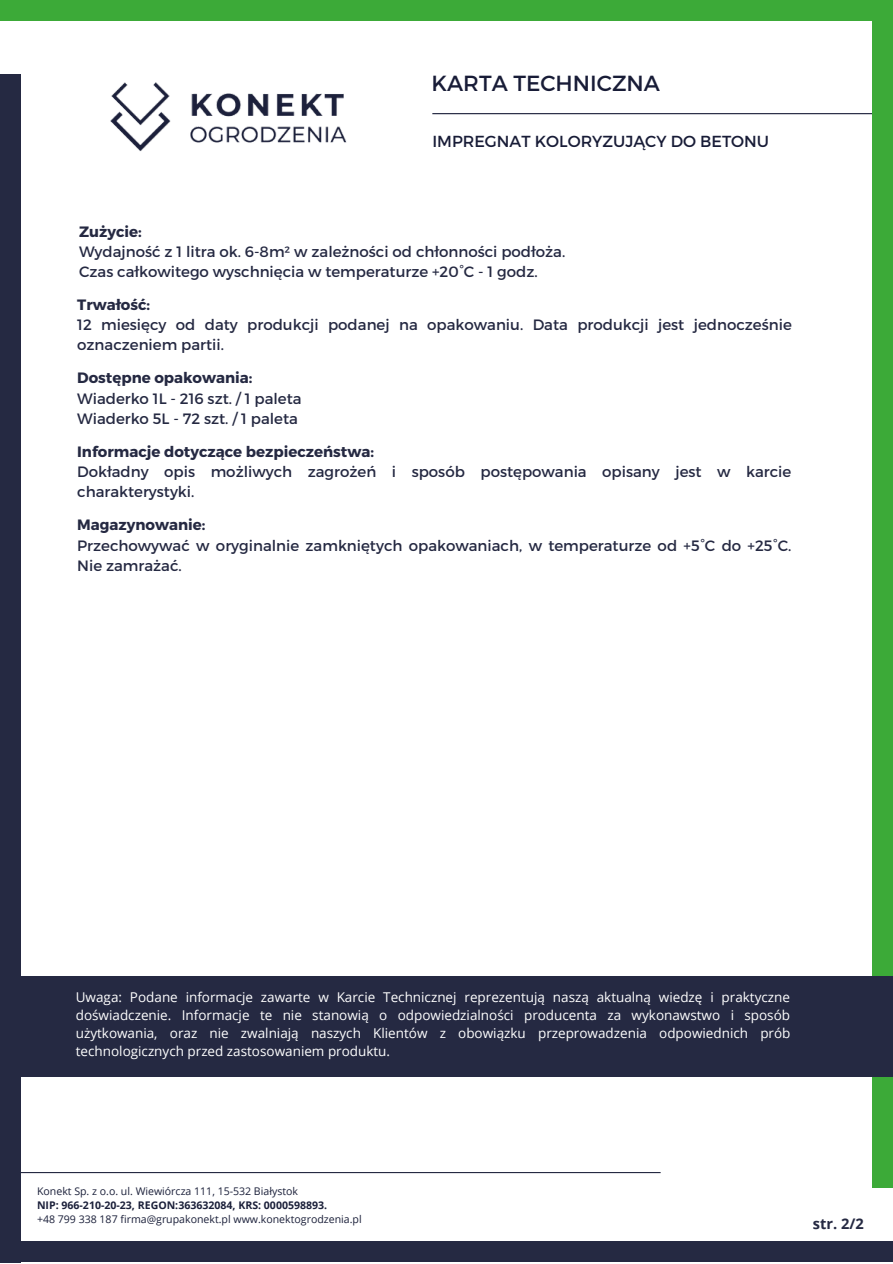
<style>
.page{position:relative;width:893px;height:1264px;background:#fff}
.page>*{position:absolute;margin:0;border:0;box-sizing:border-box;transform-origin:0 0}
.t1{font:21.9px "Montserrat";color:#181c37}
.t2{font:16.05px "Montserrat";color:#181c37}
.t3{font:15px/20.2px "Montserrat";color:#252942}
.t4{font:700 15px "Montserrat";color:#252942}
.t5{font:700 14.55px "Open Sans";color:#252942}
.t6{font:13.5px/18px "Open Sans";color:#fff;text-align:justify}
.t7{font:10.5px "Open Sans";color:#1b203a}
.t8{font:700 10.5px "Open Sans";color:#1b203a}
</style>
<div class="page">
<img style="left:110px;top:82px;width:237px;height:69px">
<hr style="left:432px;top:113px;width:460px;height:1px;background:#181c37">
<div style="left:0;top:0;width:892px;height:21px;background:#3caa38"></div>
<div style="left:0;top:1241px;width:892px;height:20px;background:#252942"></div>
<div style="left:0;top:75px;width:21px;height:1187px;background:#252942"></div>
<hr style="left:0;top:1171px;width:660px;height:2px;background:#252942">
<div style="left:872px;top:0;width:20px;height:1187px;background:#3caa38"></div>
<div style="left:0;top:976px;width:892px;height:100px;background:#252942"></div>
<p class="t1" style="left:431px;top:68px;width:230px">KARTA TECHNICZNA</p>
<p class="t2" style="left:432px;top:131px;width:338px">IMPREGNAT KOLORYZUJĄCY DO BETONU</p>
<p class="t4" style="left:79px;top:222px;width:64px">Zużycie:</p>
<p class="t3" style="left:79px;top:241px;width:487px">Wydajność z 1 litra ok. 6-8m² w zależności od chłonności podłoża.</p>
<p class="t3" style="left:79px;top:261px;width:460px">Czas całkowitego wyschnięcia w temperaturze +20°C - 1 godz.</p>
<p class="t4" style="left:77px;top:295px;width:74px">Trwałość:</p>
<p class="t3" style="left:77px;top:314px;width:716px">12 miesięcy od daty produkcji podanej na opakowaniu. Data produkcji jest jednocześnie oznaczeniem partii.</p>
<p class="t4" style="left:77px;top:368px;width:177px">Dostępne opakowania:</p>
<p class="t3" style="left:77px;top:387px;width:226px">Wiaderko 1L - 216 szt. / 1 paleta</p>
<p class="t3" style="left:77px;top:408px;width:222px">Wiaderko 5L - 72 szt. / 1 paleta</p>
<p class="t4" style="left:77px;top:442px;width:298px">Informacje dotyczące bezpieczeństwa:</p>
<p class="t3" style="left:77px;top:461px;width:715px">Dokładny opis możliwych zagrożeń i sposób postępowania opisany jest w karcie charakterystyki.</p>
<p class="t4" style="left:77px;top:515px;width:130px">Magazynowanie:</p>
<p class="t3" style="left:77px;top:534px;width:715px">Przechowywać w oryginalnie zamkniętych opakowaniach, w temperaturze od +5°C do +25°C.<br>Nie zamrażać.</p>
<p class="t6" style="left:76px;top:987px;width:716px">Uwaga: Podane informacje zawarte w Karcie Technicznej reprezentują naszą aktualną wiedzę i praktyczne doświadczenie. Informacje te nie stanowią o odpowiedzialności producenta za wykonawstwo i sposób użytkowania, oraz nie zwalniają naszych Klientów z obowiązku przeprowadzenia odpowiednich prób technologicznych przed zastosowaniem produktu.</p>
<p class="t7" style="left:37px;top:1183px;width:262px">Konekt Sp. z o.o. ul. Wiewiórcza 111, 15-532 Białystok</p>
<p class="t8" style="left:37px;top:1197px;width:292px">NIP: 966-210-20-23, REGON:363632084, KRS: 0000598893.</p>
<p class="t7" style="left:37px;top:1211px;width:326px">+48 799 338 187 firma@grupakonekt.pl www.konektogrodzenia.pl</p>
<p class="t5" style="left:812px;top:1213px;width:52px">str. 2/2</p>
</div>
